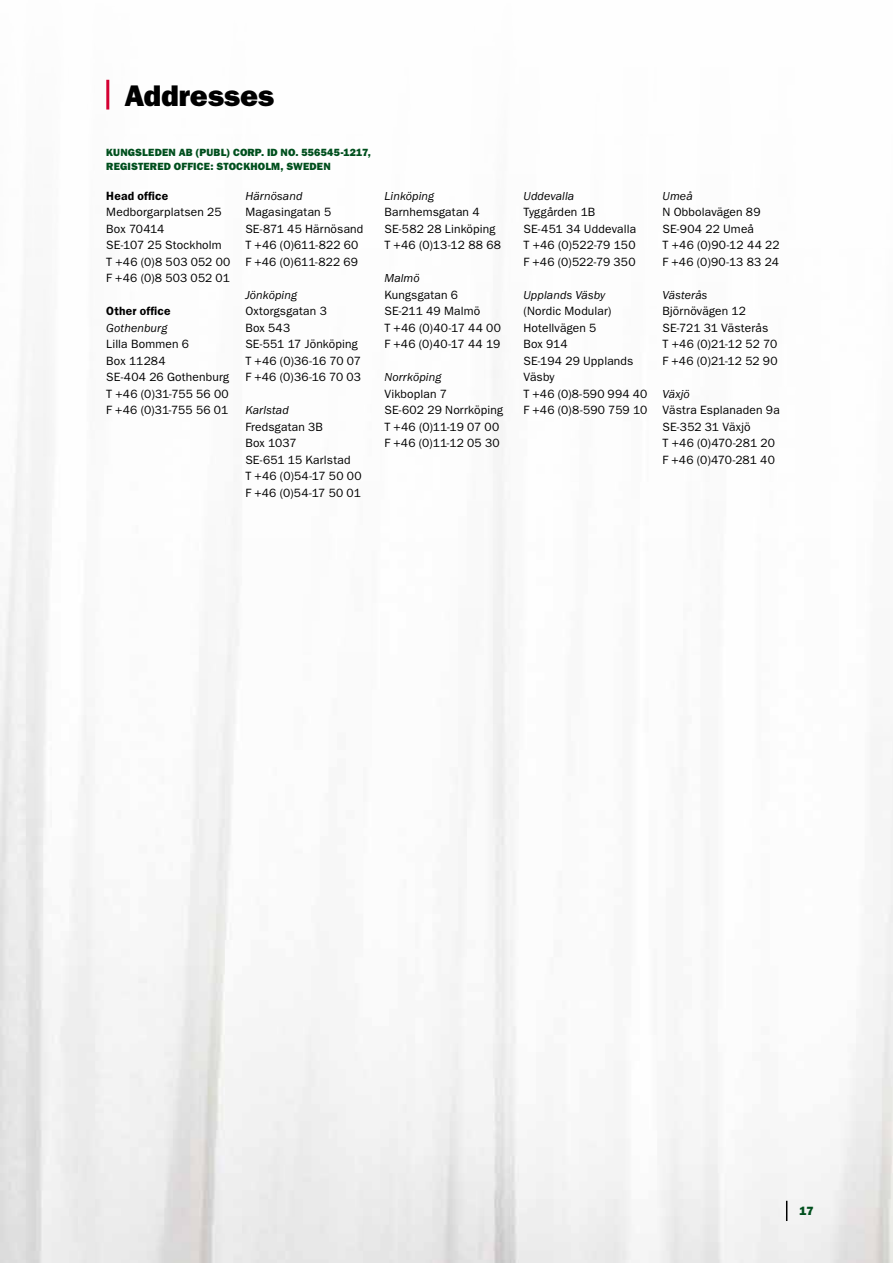
<style>
.page{position:relative;width:893px;height:1263px;background:#fff}
.page>*{position:absolute;margin:0;border:0;box-sizing:border-box;transform-origin:0 0}
.t1{font:30px "ITC Franklin Gothic Std Hvy";letter-spacing:-.005em;color:#000}
.t2{font:12px/16.5px "ITC Franklin Gothic Std";letter-spacing:.015em;color:#000}
.t3{font:italic 12px "ITC Franklin Gothic Std";letter-spacing:.01em;color:#000}
.t4{font:600 12px "ITC Franklin Gothic Std";letter-spacing:.015em;color:#000}
.t5{font:12px "ITC Franklin Gothic Std Hvy";color:#004f1d}
.t6{font:10.5px/13.5px "ITC Franklin Gothic Std Hvy";letter-spacing:.02em;color:#004f1d}
</style>
<div class="page">
<hr style="left:106px;top:80px;width:3px;height:30px;background:#d40032">
<svg style="left:786px;top:1201px;width:1px;height:20px"></svg>
<h1 class="t1" style="left:124px;top:78px;width:151px">ADDRESSES</h1>
<p class="t6" style="left:106px;top:146px;width:266px">KUNGSLEDEN AB (PUBL) CORP. ID NO. 556545-1217,<br>REGISTERED OFFIC</p>
<p class="t6" style="left:204px;top:159px;width:128px">E: STOCKHOLM, SWEDEN</p>
<p class="t4" style="left:106px;top:188px;width:63px">Head office</p>
<p class="t2" style="left:106px;top:204px;width:126px">Medborgarplatsen 25<br>Box 70414<br>SE-107 25 Stockholm<br>T +46 (0)8 503 052 00<br>F +46 (0)8 503 052 01</p>
<p class="t4" style="left:106px;top:304px;width:66px">Other office</p>
<p class="t3" style="left:106px;top:321px;width:63px">Gothenburg</p>
<p class="t2" style="left:106px;top:336px;width:125px">Lilla Bommen 6<br>Box 11284<br>SE-404 26 Gothenburg<br>T +46 (0)31-755 56 00<br>F +46 (0)31-755 56 01</p>
<p class="t3" style="left:245px;top:189px;width:59px">Härnösand</p>
<p class="t2" style="left:245px;top:204px;width:120px">Magasingatan 5<br>SE-871 45 Härnösand<br>T +46 (0)611-822 60<br>F +46 (0)611-822 69</p>
<p class="t3" style="left:245px;top:288px;width:53px">Jönköping</p>
<p class="t2" style="left:245px;top:303px;width:117px">Oxtorgsgatan 3<br>Box 543<br>SE-551 17 Jönköping<br>T +46 (0)36-16 70 07<br>F +46 (0)36-16 70 03</p>
<p class="t3" style="left:245px;top:403px;width:45px">Karlstad</p>
<p class="t2" style="left:245px;top:418px;width:118px">Fredsgatan 3B<br>Box 1037<br>SE-651 15 Karlstad<br>T +46 (0)54-17 50 00<br>F +46 (0)54-17 50 01</p>
<p class="t3" style="left:384px;top:189px;width:51px">Linköping</p>
<p class="t2" style="left:384px;top:204px;width:118px">Barnhemsgatan 4<br>SE-582 28 Linköping<br>T +46 (0)13-12 88 68</p>
<p class="t3" style="left:384px;top:271px;width:37px">Malmö</p>
<p class="t2" style="left:384px;top:286px;width:118px">Kungsgatan 6<br>SE-211 49 Malmö<br>T +46 (0)40-17 44 00<br>F +46 (0)40-17 44 19</p>
<p class="t3" style="left:384px;top:370px;width:58px">Norrköping</p>
<p class="t2" style="left:384px;top:385px;width:120px">Vikboplan 7<br>SE-602 29 Norrköping<br>T +46 (0)11-19 07 00<br>F +46 (0)11-12 05 30</p>
<p class="t3" style="left:523px;top:189px;width:52px">Uddevalla</p>
<p class="t2" style="left:523px;top:204px;width:114px">Tyggården 1B<br>SE-451 34 Uddevalla<br>T +46 (0)522-79 150<br>F +46 (0)522-79 350</p>
<p class="t3" style="left:523px;top:288px;width:83px">Upplands Väsby</p>
<p class="t2" style="left:523px;top:303px;width:125px">(Nordic Modular)<br>Hotellvägen 5<br>Box 914<br>SE-194 29 U pplands<br>Väsby<br>T +46 (0)8-590 994 40<br>F +46 (0)8-590 759 10</p>
<p class="t3" style="left:662px;top:189px;width:32px">Umeå</p>
<p class="t2" style="left:662px;top:204px;width:119px">N Obbolavägen 89<br>SE-904 22 U meå<br>T +46 (0)90-12 44 22<br>F +46 (0)90-13 83 24</p>
<p class="t3" style="left:662px;top:288px;width:46px">Västerås</p>
<p class="t2" style="left:662px;top:303px;width:117px">Björnövägen 12<br>SE-721 31 Västerås<br>T +46 (0)21-12 52 70<br>F +46 (0)21-12 52 90</p>
<p class="t3" style="left:662px;top:387px;width:29px">Växjö</p>
<p class="t2" style="left:662px;top:402px;width:119px">Västra Esplanaden 9a<br>SE-352 31 Växjö<br>T +46 (0)470-281 20<br>F +46 (0)470-281 40</p>
<p class="t5" style="left:799px;top:1204px;width:16px">17</p>
</div>
